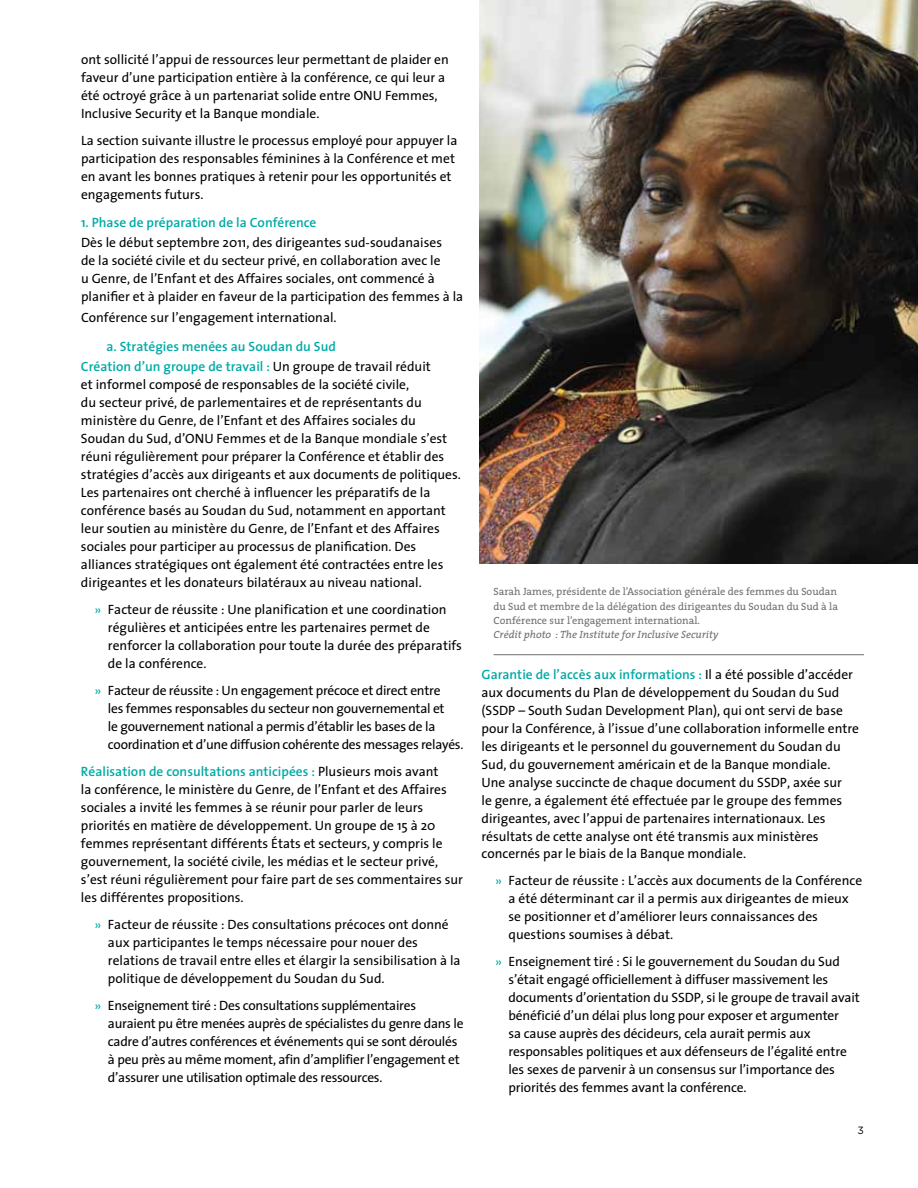
<style>
.page{position:relative;width:918px;height:1188px;background:#fff}
.page>*{position:absolute;margin:0;border:0;box-sizing:border-box;transform-origin:0 0}
.t1{font:13.5px/18px "The Sans";color:#000}
.t2{font:13.5px/18px "The Sans";letter-spacing:-.02em;color:#000}
.t3{font:600 13.5px/20.1px "The Sans";color:#00aaa6}
.t4{font:10.5px/14.2px "The Serif";color:#6d6e71;text-align:justify}
.t5{font:italic 10.5px "The Serif";color:#6d6e71}
.t6{font:10.5px "Gotham";color:#000}
.s1{font-weight:400;color:#000}
.s2{color:#00aaa6}
.s3{font-weight:600;color:#00aaa6}
</style>
<div class="page">
<img style="left:479px;top:0;width:439px;height:564px">
<hr style="left:494px;top:654px;width:370px;height:1px;background:#6d6e71">
<p class="t1" style="left:81px;top:50px;width:369px">ont sollicité l’appui de ressources leur permettant de plaider en faveur d’une participation entière à la conférence, ce qui leur a été octroyé grâce à un partenariat solide entre ONU Femmes, Inclusive Security et la Banque mondiale.</p>
<p class="t1" style="left:81px;top:131px;width:378px">La section suivante illustre le processus employé pour appuyer la participation des responsables féminines à la Conférence et met en avant les bonnes pratiques à retenir pour les opportunités et engagements futurs.</p>
<p class="t3" style="left:81px;top:212px;width:237px">1. Phase de préparation de la Conférence</p>
<p class="t1" style="left:81px;top:233px;width:384px">Dès le début septembre 2011, des dirigeantes sud-soudanaises<br>de la société civile et du secteur privé, en collaboration avec le<br>u Genre, de l’Enfant et des Affaires sociales, ont commencé à planifier et à plaider en faveur de la participation des femmes à la</p>
<p class="t1" style="left:81px;top:308px;width:257px">Conférence sur l’engagement international.</p>
<p class="t3" style="left:81px;top:336px;width:351px;text-indent:26px">a. Stratégies menées au Soudan du Sud<br>Création d’un groupe de travail : <span class="s1">Un groupe de travail réduit</span></p>
<p class="t1" style="left:81px;top:375px;width:381px">et informel composé de responsables de la société civile,<br>du secteur privé, de parlementaires et de représentants du ministère du Genre, de l’Enfant et des Affaires sociales du Soudan du Sud, d’ONU Femmes et de la Banque mondiale s’est réuni régulièrement pour préparer la Conférence et établir des stratégies d’accès aux dirigeants et aux documents de politiques.<br>Les partenaires ont cherché à influencer les préparatifs de la conférence basés au Soudan du Sud, notamment en apportant leur soutien au ministère du Genre, de l’Enfant et des Affaires sociales pour participer au processus de planification. Des alliances stratégiques ont également été contractées entre les dirigeantes et les donateurs bilatéraux au niveau national.</p>
<p class="t1" style="left:108px;top:600px;width:355px;text-indent:-14px"><span class="s2">»</span> Facteur de réussite : Une planification et une coordination régulières et anticipées entre les partenaires permet de renforcer la collaboration pour toute la durée des préparatifs de la conférence.</p>
<p class="t2" style="left:108px;top:681px;width:357px;text-indent:-14px"><span class="s2">»</span> Facteur de réussite : Un engagement précoce et direct entre<br>les femmes responsables du secteur non gouvernemental et<br>le gouvernement national a permis d’établir les bases de la coordination et d’une diffusion cohérente des messages relayés.</p>
<p class="t1" style="left:81px;top:762px;width:383px"><span class="s3">Réalisation de consultations anticipées :</span> Plusieurs mois avant<br>la conférence, le ministère du Genre, de l’Enfant et des Affaires sociales a invité les femmes à se réunir pour parler de leurs priorités en matière de développement. Un groupe de 15 à 20 femmes représentant différents États et secteurs, y compris le gouvernement, la société civile, les médias et le secteur privé, s’est réuni régulièrement pour faire part de ses commentaires sur les différentes propositions.</p>
<p class="t1" style="left:108px;top:915px;width:354px;text-indent:-14px"><span class="s2">»</span> Facteur de réussite : Des consultations précoces ont donné aux participantes le temps nécessaire pour nouer des relations de travail entre elles et élargir la sensibilisation à la politique de développement du Soudan du Sud.</p>
<p class="t2" style="left:108px;top:996px;width:357px;text-indent:-14px"><span class="s2">»</span> Enseignement tiré : Des consultations supplémentaires auraient pu être menées auprès de spécialistes du genre dans le cadre d’autres conférences et événements qui se sont déroulés à peu près au même moment, afin d’amplifier l’engagement et d’assurer une utilisation optimale des ressources.</p>
<p class="t4" style="left:494px;top:584px;width:346px">Sarah James, présidente de l’Association générale des femmes du Soudan du Sud et membre de la délégation des dirigeantes du Soudan du Sud à la Conférence sur l’engagement international.</p>
<p class="t5" style="left:494px;top:626px;width:226px">Crédit photo : The Institute for Inclusive Security</p>
<p class="t1" style="left:482px;top:665px;width:379px"><span class="s3">Garantie de l’accès aux informations :</span> Il a été possible d’accéder aux documents du Plan de développement du Soudan du Sud (SSDP – South Sudan Development Plan), qui ont servi de base pour la Conférence, à l’issue d’une collaboration informelle entre les dirigeants et le personnel du gouvernement du Soudan du Sud, du gouvernement américain et de la Banque mondiale.<br>Une analyse succincte de chaque document du SSDP, axée sur<br>le genre, a également été effectuée par le groupe des femmes dirigeantes, avec l’appui de partenaires internationaux. Les résultats de cette analyse ont été transmis aux ministères concernés par le biais de la Banque mondiale.</p>
<p class="t1" style="left:509px;top:872px;width:355px;text-indent:-14px"><span class="s2">»</span> Facteur de réussite : L’accès aux documents de la Conférence a été déterminant car il a permis aux dirigeantes de mieux se positionner et d’améliorer leurs connaissances des questions soumises à débat.</p>
<p class="t1" style="left:509px;top:953px;width:353px;text-indent:-14px"><span class="s2">»</span> Enseignement tiré : Si le gouvernement du Soudan du Sud s’était engagé officiellement à diffuser massivement les documents d’orientation du SSDP, si le groupe de travail avait bénéficié d’un délai plus long pour exposer et argumenter<br>sa cause auprès des décideurs, cela aurait permis aux responsables politiques et aux défenseurs de l’égalité entre les sexes de parvenir à un consensus sur l’importance des priorités des femmes avant la conférence.</p>
<p class="t6" style="left:858px;top:1124px;width:8px">3</p>
</div>
